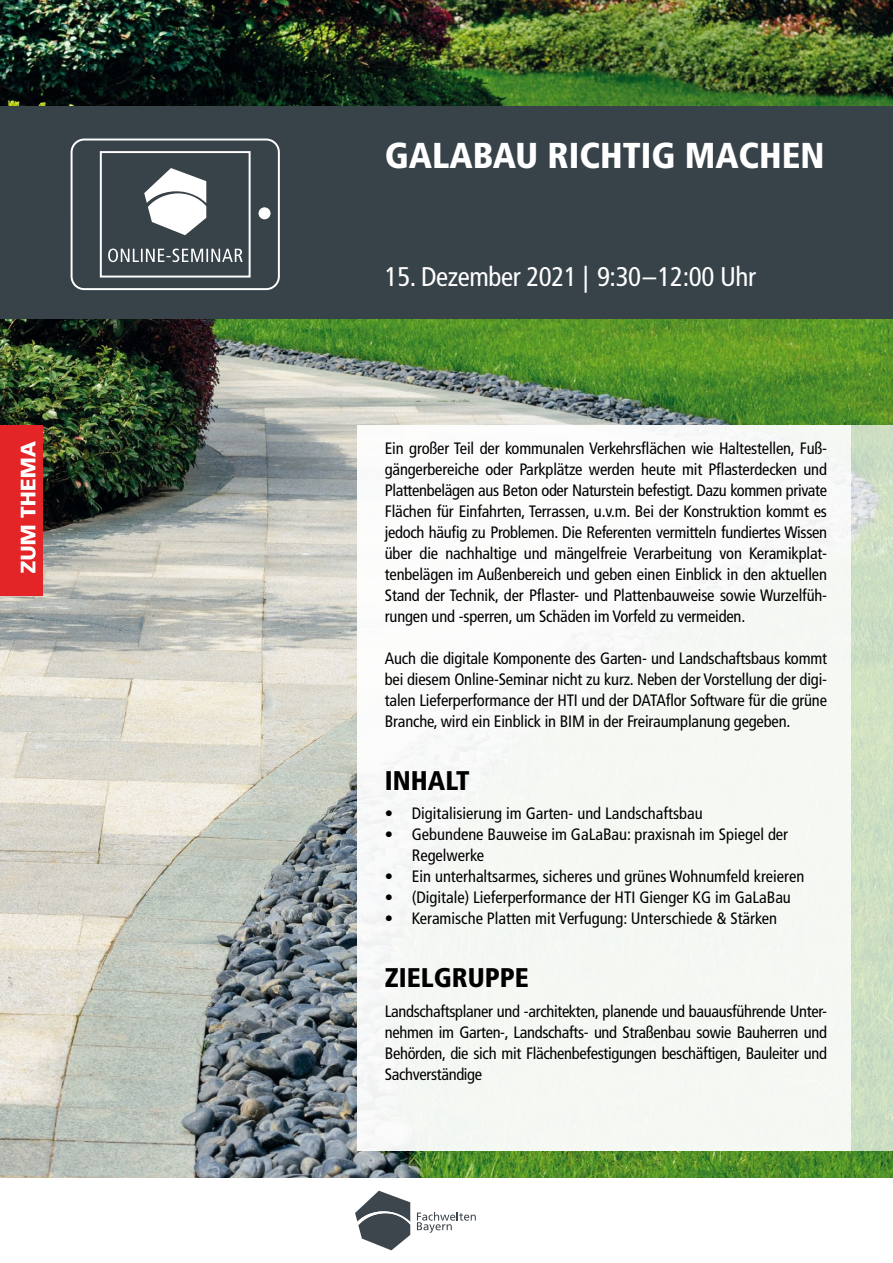
<style>
.page{position:relative;width:893px;height:1263px;background:#fff}
.page>*{position:absolute;margin:0;border:0;box-sizing:border-box;transform-origin:0 0}
.t1{font:900 condensed 36px "Frutiger";color:#fff}
.t2{font:condensed 27px "Frutiger";letter-spacing:-.015em;color:#fff}
.t3{font:900 condensed 27px "Frutiger";color:#000}
.t4{font:condensed 16.5px/21px "Frutiger";color:#000;text-align:justify}
</style>
<div class="page">
<img style="left:0;top:0;width:893px;height:1178px">
<svg style="left:850px;top:425px;width:43px;height:725px;background:#cedfc4"></svg>
<div style="left:357px;top:425px;width:493px;height:725px;background:#f6f9f3"></div>
<div style="left:0;top:425px;width:43px;height:170px;background:#e42528"></div>
<svg style="left:21px;top:441px;width:15px;height:132px"></svg>
<div style="left:0;top:106px;width:893px;height:213px;background:#384249"></div>
<svg style="left:417px;top:1212px;width:59px;height:21px"></svg>
<svg style="left:355px;top:1191px;width:55px;height:59px"></svg>
<svg style="left:70px;top:138px;width:210px;height:153px"></svg>
<h1 class="t1" style="left:385px;top:134px;width:441px">GALABAU RICHTIG MACHEN</h1>
<h2 class="t2" style="left:385px;top:260px;width:373px">15. Dezember 2021 | 9:30–12:00 Uhr</h2>
<p class="t4" style="left:385px;top:437px;width:444px">Ein großer Teil der kommunalen Verkehrsflächen wie Haltestellen, Fuß&shy;gängerbereiche oder Parkplätze werden heute mit Pflasterdecken und Plattenbelägen aus Beton oder Naturstein befestigt. Dazu kommen private Flächen für Einfahrten, Terrassen, u.v.m. Bei der Konstruktion kommt es jedoch häufig zu Problemen. Die Referenten vermitteln fundiertes Wissen über die nachhaltige und mängelfreie Verarbeitung von Keramikplat&shy;tenbelägen im Außenbereich und geben einen Einblick in den aktuellen Stand der Technik, der Pflaster- und Plattenbauweise sowie Wurzelfüh&shy;rungen und -sperren, um Schäden im Vorfeld zu vermeiden.</p>
<p class="t4" style="left:385px;top:647px;width:444px">Auch die digitale Komponente des Garten- und Landschaftsbaus kommt bei diesem Online-Seminar nicht zu kurz. Neben der Vorstellung der digi&shy;talen Lieferperformance der HTI und der DATAflor Software für die grüne Branche, wird ein Einblick in BIM in der Freiraumplanung gegeben.</p>
<h2 class="t3" style="left:385px;top:764px;width:86px">INHALT</h2>
<p class="t4" style="left:385px;top:803px;width:319px">• Digitalisierung im Garten- und Landschaftsbau</p>
<p class="t4" style="left:412px;top:824px;width:378px;text-indent:-27px">• Gebundene Bauweise im GaLaBau: praxisnah im Spiegel der<br>Regelwerke</p>
<p class="t4" style="left:385px;top:866px;width:421px">• Ein unterhaltsarmes, sicheres und grünes Wohnumfeld kreieren</p>
<p class="t4" style="left:385px;top:887px;width:408px">• (Digitale) Lieferperformance der HTI Gienger KG im GaLaBau</p>
<p class="t4" style="left:385px;top:908px;width:394px">• Keramische Platten mit Verfugung: Unterschiede &amp; Stärken</p>
<h2 class="t3" style="left:385px;top:961px;width:146px">ZIELGRUPPE</h2>
<p class="t4" style="left:385px;top:1000px;width:444px">Landschaftsplaner und -architekten, planende und bauausführende Unter&shy;nehmen im Garten-, Landschafts- und Straßenbau sowie Bauherren und Behörden, die sich mit Flächenbefestigungen beschäftigen, Bauleiter und Sachverständige</p>
</div>
